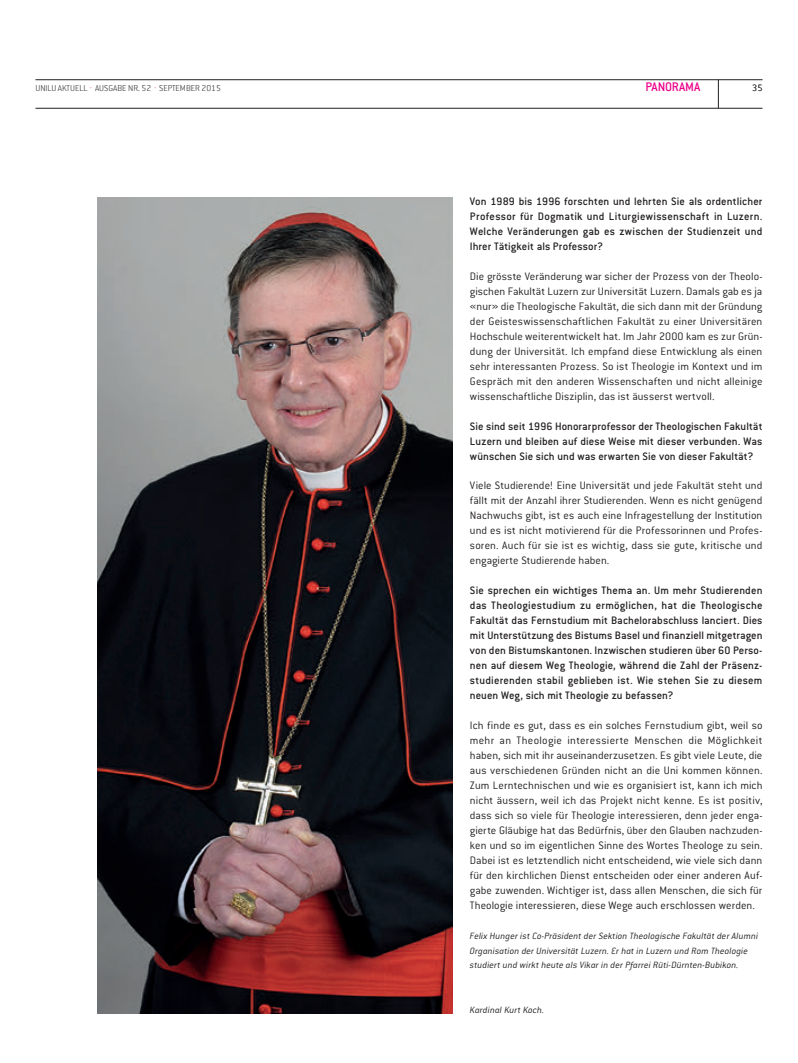
<style>
.page{position:relative;width:798px;height:1063px;background:#fff}
.page>*{position:absolute;margin:0;border:0;box-sizing:border-box;transform-origin:0 0}
.t1{font:500 13.75px "Conduit ITC Std";letter-spacing:.005em;color:#ed028c}
.t2{font:300 11.88px/15px "Conduit ITC Std";letter-spacing:.005em;color:#231f20;text-align:justify}
.t3{font:500 11.88px/15px "Conduit ITC Std";letter-spacing:.01em;color:#231f20;text-align:justify}
.t4{font:italic 300 10px/15px "Conduit ITC Std";letter-spacing:.01em;color:#231f20}
.t5{font:200 10px "Conduit ITC Std";color:#231f20}
.t6{font:200 9.38px "Conduit ITC Std";color:#231f20}
.s1{color:#ed028c}
</style>
<div class="page">
<hr style="left:35px;top:80px;width:727px;height:1px;background:#231f20">
<hr style="left:35px;top:108px;width:727px;height:1px;background:#231f20">
<svg style="left:717px;top:80px;width:1px;height:28px"></svg>
<img style="left:97px;top:197px;width:355px;height:816px">
<p class="t6" style="left:35px;top:82px;width:187px">UNILU AKTUELL <span class="s1">·</span> AUSGABE NR. 52 <span class="s1">·</span> SEPTEMBER 2015</p>
<p class="t1" style="left:645px;top:79px;width:57px">PANORAMA</p>
<p class="t5" style="left:752px;top:82px;width:12px">35</p>
<p class="t3" style="left:469px;top:193px;width:294px">Von 1989 bis 1996 forschten und lehrten Sie als ordentlicher Professor für Dogmatik und Liturgiewissenschaft in Luzern.<br>Welche Veränderungen gab es zwischen der Studienzeit und Ihrer Tätigkeit als Professor?</p>
<p class="t2" style="left:469px;top:268px;width:294px">Die grösste Veränderung war sicher der Prozess von der Theolo&shy;gischen Fakultät Luzern zur Universität Luzern. Damals gab es ja «nur» die Theologische Fakultät, die sich dann mit der Gründung der Geisteswissenschaftlichen Fakultät zu einer Universitären Hochschule weiterentwickelt hat. Im Jahr 2000 kam es zur Grün&shy;dung der Universität. Ich empfand diese Entwicklung als einen sehr interessanten Prozess. So ist Theologie im Kontext und im Gespräch mit den anderen Wissenschaften und nicht alleinige wissenschaftliche Disziplin, das ist äusserst wertvoll.</p>
<p class="t3" style="left:469px;top:418px;width:294px">Sie sind seit 1996 Honorarprofessor der Theologischen Fakultät Luzern und bleiben auf diese Weise mit dieser verbunden. Was wünschen Sie sich und was erwarten Sie von dieser Fakultät?</p>
<p class="t2" style="left:469px;top:478px;width:294px">Viele Studierende! Eine Universität und jede Fakultät steht und fällt mit der Anzahl ihrer Studierenden. Wenn es nicht genügend Nachwuchs gibt, ist es auch eine Infragestellung der Institution und es ist nicht motivierend für die Professorinnen und Profes&shy;soren. Auch für sie ist es wichtig, dass sie gute, kritische und engagierte Studierende haben.</p>
<p class="t3" style="left:469px;top:583px;width:294px">Sie sprechen ein wichtiges Thema an. Um mehr Studierenden das Theologiestudium zu ermöglichen, hat die Theologische Fakultät das Fernstudium mit Bachelorabschluss lanciert. Dies mit Unterstützung des Bistums Basel und finanziell mitgetragen von den Bistumskantonen. Inzwischen studieren über 60 Perso&shy;nen auf diesem Weg Theologie, während die Zahl der Präsenz&shy;studierenden stabil geblieben ist. Wie stehen Sie zu diesem neuen Weg, sich mit Theologie zu befassen?</p>
<p class="t2" style="left:469px;top:717px;width:294px">Ich finde es gut, dass es ein solches Fernstudium gibt, weil so mehr an Theologie interessierte Menschen die Möglichkeit haben, sich mit ihr auseinanderzusetzen. Es gibt viele Leute, die aus verschiedenen Gründen nicht an die Uni kommen können.<br>Zum Lerntechnischen und wie es organisiert ist, kann ich mich nicht äussern, weil ich das Projekt nicht kenne. Es ist positiv, dass sich so viele für Theologie interessieren, denn jeder enga&shy;gierte Gläubige hat das Bedürfnis, über den Glauben nachzuden&shy;ken und so im eigentlichen Sinne des Wortes Theologe zu sein.<br>Dabei ist es letztendlich nicht entscheidend, wie viele sich dann für den kirchlichen Dienst entscheiden oder einer anderen Auf&shy;gabe zuwenden. Wichtiger ist, dass allen Menschen, die sich für Theologie interessieren, diese Wege auch erschlossen werden.</p>
<p class="t4" style="left:469px;top:928px;width:289px">Felix Hunger ist Co-Präsident der Sektion Theologische Fakultät der Alumni<br>Organisation der Universität Luzern. Er hat in Luzern und Rom Theologie studiert und wirkt heute als Vikar in der Pfarrei Rüti-Dürnten-Bubikon.</p>
<p class="t4" style="left:469px;top:1002px;width:76px">Kardinal Kurt Koch.</p>
</div>
